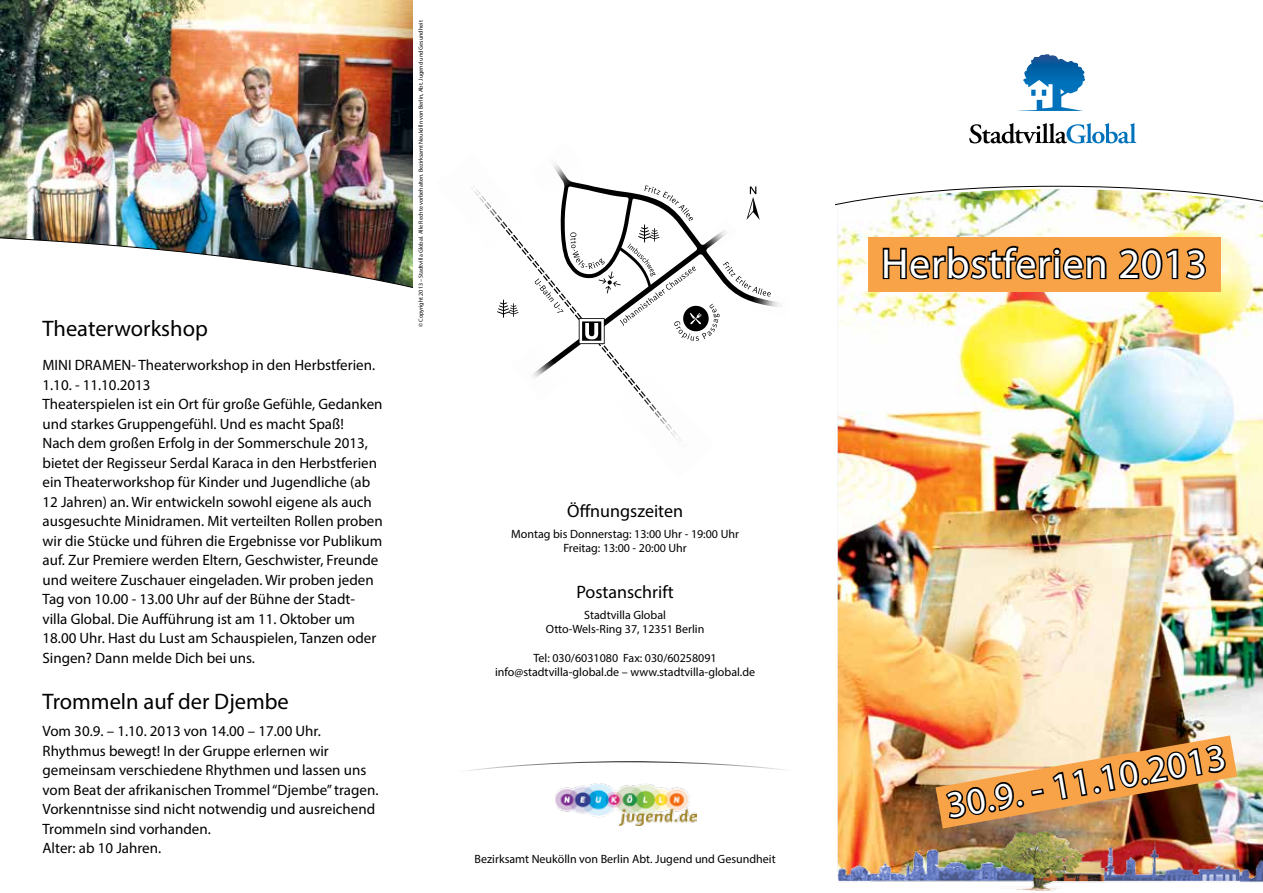
<style>
.page{position:relative;width:1263px;height:893px;background:#fff}
.page>*{position:absolute;margin:0;border:0;box-sizing:border-box;transform-origin:0 0}
.t1{font:42px "Myriad Pro";letter-spacing:.02em;color:#fff}
.t2{font:37.5px "Myriad Pro";color:#fff}
.t3{font:22.5px "Myriad Pro";color:#000}
.t4{font:18px "Myriad Pro";color:#000}
.t5{font:15px/19.5px "Myriad Pro";color:#000}
.t6{font:12px/14.4px "Myriad Pro";color:#000;text-align:center}
.t7{font:6px "Myriad Pro";color:#000}
</style>
<div class="page">
<img style="left:0;top:0;width:412px;height:232px">
<img style="left:838px;top:237px;width:425px;height:581px">
<img style="left:836px;top:185px;width:427px;height:52px">
<svg style="left:466px;top:761px;width:319px;height:10px"></svg>
<img style="left:553px;top:163px;width:34px;height:22px">
<img style="left:771px;top:301px;width:8px;height:6px">
<svg style="left:471px;top:185px;width:300px;height:258px"></svg>
<img style="left:0;top:232px;width:412px;height:56px">
<svg style="left:1017px;top:54px;width:68px;height:57px"></svg>
<svg style="left:969px;top:123px;width:167px;height:21px"></svg>
<img style="left:838px;top:818px;width:425px;height:72px">
<div style="left:868px;top:237px;width:352px;height:54px;background:#f9a348"></div>
<svg style="left:882px;top:245px;width:225px;height:35px"></svg>
<svg style="left:1118px;top:248px;width:88px;height:32px"></svg>
<img style="left:555px;top:783px;width:142px;height:42px">
<img style="left:935px;top:719px;width:302px;height:109px">
<h3 class="t3" style="left:43px;top:314px;width:167px">Theaterworkshop</h3>
<p class="t5" style="left:43px;top:355px;width:342px">MINI DRAMEN- Theaterworkshop in den Herbstferien.<br>1.10. - 11.10.2013<br>Theaterspielen ist ein Ort für große Gefühle, Gedanken und starkes Gruppengefühl. Und es macht Spaß!<br>Nach dem großen Erfolg in der Sommerschule 2013, bietet der Regisseur Serdal Karaca in den Herbstferien ein Theaterworkshop für Kinder und Jugendliche (ab 12 Jahren) an. Wir entwickeln sowohl eigene als auch ausgesuchte Minidramen. Mit verteilten Rollen proben wir die Stücke und führen die Ergebnisse vor Publikum auf. Zur Premiere werden Eltern, Geschwister, Freunde und weitere Zuschauer eingeladen. Wir proben jeden Tag von 10.00 - 13.00 Uhr auf der Bühne der Stadt&shy;villa Global. Die Aufführung ist am 11. Oktober um 18.00 Uhr. Hast du Lust am Schauspielen, Tanzen oder Singen? Dann melde Dich bei uns.</p>
<h3 class="t3" style="left:43px;top:688px;width:248px">Trommeln auf der Djembe</h3>
<p class="t5" style="left:43px;top:721px;width:337px">Vom 30.9. – 1.10. 2013 von 14.00 – 17.00 Uhr.<br>Rhythmus bewegt! In der Gruppe erlernen wir gemeinsam verschiedene Rhythmen und lassen uns vom Beat der afrikanischen Trommel “Djembe” tragen.<br>Vorkenntnisse sind nicht notwendig und ausreichend Trommeln sind vorhanden.<br>Alter: ab 10 Jahren.</p>
<p class="t7" style="left:417px;top:327px;width:308px;rotate:-90deg">© Copyright 2013 – Stadtvilla Global. Alle Rechte vorbehalten. Bezirksamt Neukölln von Berlin, Abt. Jugend und Gesundheit</p>
<p class="t4" style="left:567px;top:499px;width:117px">Öffnungszeiten</p>
<p class="t6" style="left:511px;top:526px;width:229px">Montag bis Donnerstag: 13:00 Uhr - 19:00 Uhr<br>Freitag: 13:00 - 20:00 Uhr</p>
<p class="t4" style="left:576px;top:581px;width:99px">Postanschrift</p>
<p class="t6" style="left:546px;top:607px;width:160px">Stadtvilla Global<br>Otto-Wels-Ring 37, 12351 Berlin</p>
<p class="t6" style="left:495px;top:651px;width:262px">Tel: 030/6031080 Fax: 030/60258091 info@stadtvilla-global.de – www.stadtvilla-global.de</p>
<p class="t6" style="left:475px;top:852px;width:303px">Bezirksamt Neukölln von Berlin Abt. Jugend und Gesundheit</p>
<h1 class="t1" style="left:881px;top:238px;width:328px">Herbstferien 2013</h1>
<h2 class="t2" style="left:943px;top:783px;width:284px;rotate:-10deg">30.9. - 11.10.2013</h2>
</div>
